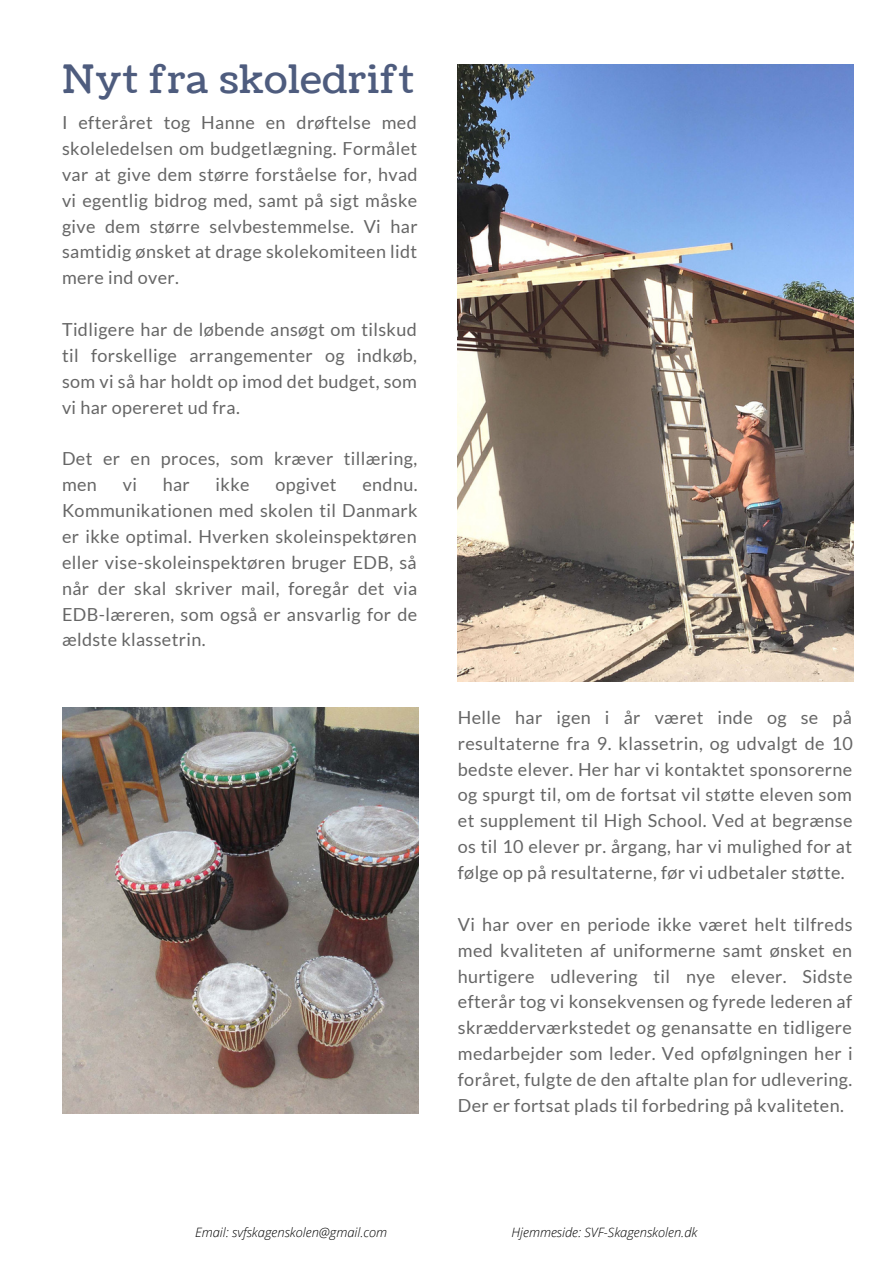
<style>
.page{position:relative;width:893px;height:1264px;background:#fff}
.page>*{position:absolute;margin:0;border:0;box-sizing:border-box;transform-origin:0 0}
.t1{font:39px "Coustard";letter-spacing:.02em;color:#4e5c7e}
.t2{font:18px/25.8px "Lato";letter-spacing:.02em;color:#666;text-align:justify}
.t3{font:italic 300 12.9px "Open Sans";color:#000}
</style>
<div class="page">
<img style="left:458px;top:64px;width:395px;height:617px">
<img style="left:62px;top:707px;width:356px;height:406px">
<h1 class="t1" style="left:62px;top:53px;width:353px">Nyt fra skoledrift</h1>
<p class="t2" style="left:62px;top:109px;width:357px">I efteråret tog Hanne en drøftelse med skoleledelsen om budgetlægning. Formålet var at give dem større forståelse for, hvad vi egentlig bidrog med, samt på sigt måske give dem større selvbestemmelse. Vi har samtidig ønsket at drage skolekomiteen lidt mere ind over.</p>
<p class="t2" style="left:62px;top:316px;width:356px">Tidligere har de løbende ansøgt om tilskud til forskellige arrangementer og indkøb, som vi så har holdt op imod det budget, som vi har opereret ud fra.</p>
<p class="t2" style="left:62px;top:445px;width:356px">Det er en proces, som kræver tillæring, men</p>
<p class="t2" style="left:62px;top:471px;width:357px;text-indent:300px">endnu.<br>Kommunikationen med skolen til Danmark er ikke optimal. Hverken skoleinspektøren eller vise-skoleinspektøren bruger EDB, så når der skal skriver mail, foregår det via EDB-læreren, som også er ansvarlig for de ældste klassetrin.</p>
<p class="t2" style="left:123px;top:471px;width:16px">vi</p>
<p class="t2" style="left:163px;top:471px;width:29px">har</p>
<p class="t2" style="left:215px;top:471px;width:35px">ikke</p>
<p class="t2" style="left:275px;top:471px;width:63px">opgivet</p>
<p class="t2" style="left:458px;top:704px;width:396px">Helle har igen i år været inde og se på resultaterne fra 9. klassetrin, og udvalgt de 10 bedste elever. Her har vi kontaktet sponsorerne og spurgt til, om de fortsat vil støtte eleven som et supplement til High School. Ved at begrænse os til 10 elever pr. årgang, har vi mulighed for at følge op på resultaterne, før vi udbetaler støtte.</p>
<p class="t2" style="left:458px;top:910px;width:396px">Vi har over en periode ikke været helt tilfreds med kvaliteten af uniformerne samt ønsket en hurtigere udlevering til nye elever. Sidste efterår tog vi konsekvensen og fyrede lederen af skrædderværkstedet og genansatte en tidligere medarbejder som leder. Ved opfølgningen her i foråret, fulgte de den aftalte plan for udlevering.<br>Der er fortsat plads til forbedring på kvaliteten.</p>
<p class="t3" style="left:195px;top:1223px;width:194px">Email: svfskagenskolen@gmail.com</p>
<p class="t3" style="left:511px;top:1223px;width:187px">Hjemmeside: SVF-Skagenskolen.dk</p>
</div>
